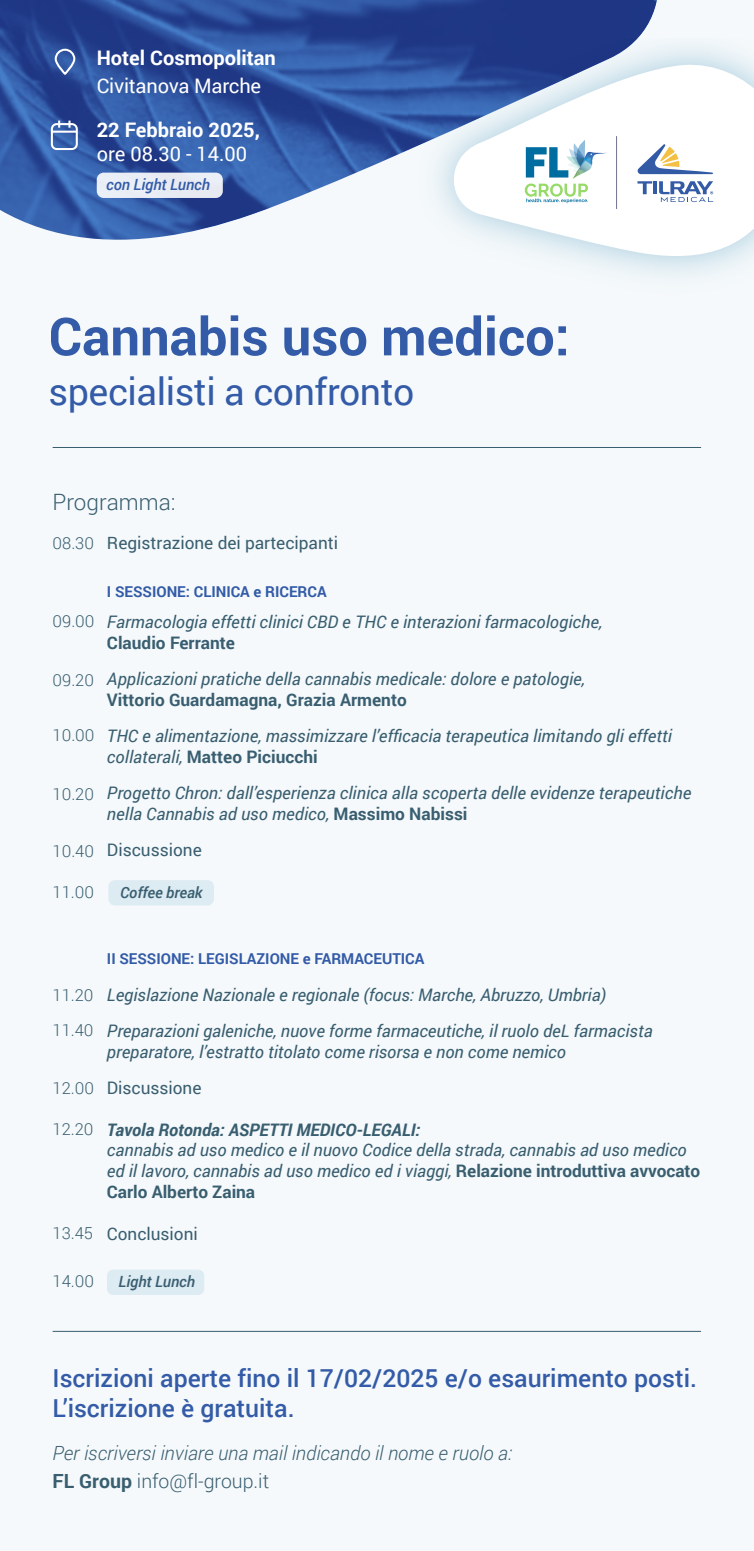
<style>
.page{position:relative;width:754px;height:1551px;background:#f5f9fb}
.page>*{position:absolute;margin:0;border:0;box-sizing:border-box;transform-origin:0 0}
.t1{font:700 52.5px "Roboto";color:#335ba7}
.t2{font:37.5px "Roboto";letter-spacing:-.01em;color:#335ba7}
.t3{font:500 24.75px/30px "Roboto";color:#335ba7}
.t4{font:300 22.5px "Roboto";color:#395e70}
.t5{font:700 20.1px "Roboto";color:#fff}
.t6{font:20.1px "Roboto";letter-spacing:-.01em;color:#fff}
.t7{font:italic 300 19.5px/27.8px "Roboto";color:#395e70}
.t8{font:italic 17.25px/21px "Roboto";color:#395e70}
.t9{font:17.25px "Roboto";color:#395e70}
.t10{font:700 17.25px "Roboto";color:#395e70}
.t11{font:italic 700 17.25px "Roboto";color:#395e70}
.t12{font:300 16.5px/35.4px "Roboto";color:#395e70}
.t13{font:italic 500 15.45px "Roboto";letter-spacing:-.005em;color:#395e70}
.t14{font:italic 500 15.45px "Roboto";letter-spacing:-.005em;color:#335ba7}
.t15{font:700 15px "Roboto";color:#335ba7}
.s1{font-weight:700;font-style:normal}
.s2{font-style:normal}
</style>
<div class="page">
<img style="left:0;top:0;width:657px;height:240px">
<img style="left:408px;top:39px;width:334px;height:235px">
<svg style="left:444px;top:60px;width:310px;height:203px;fill:#fff"></svg>
<svg style="left:525px;top:140px;width:82px;height:63px"></svg>
<img style="left:572px;top:152px;width:35px;height:28px">
<svg style="left:637px;top:181px;width:15px;height:13px"></svg>
<hr style="left:653px;top:181px;width:4px;height:13px;background:#335aa4">
<svg style="left:659px;top:181px;width:54px;height:21px"></svg>
<hr style="left:616px;top:136px;width:1px;height:72px;background:#70758e">
<svg style="left:637px;top:144px;width:76px;height:30px"></svg>
<div style="left:97px;top:173px;width:126px;height:25px;background:#e9edf5;border-radius:7px"></div>
<div style="left:108px;top:880px;width:106px;height:25px;background:#dbeaf1;border-radius:6px"></div>
<div style="left:107px;top:1269px;width:97px;height:26px;background:#dbeaf1;border-radius:6px"></div>
<hr style="left:53px;top:447px;width:648px;height:1px;background:#395e70">
<hr style="left:53px;top:1331px;width:648px;height:1px;background:#395e70">
<div style="left:55px;top:49px;width:20px;height:26px;border:2px solid #fff;border-radius:9px"></div>
<div style="left:51px;top:123px;width:27px;height:27px;border:2px solid #fff;border-radius:5px"></div>
<hr style="left:52px;top:131px;width:25px;height:2px;background:#fff">
<svg style="left:58px;top:121px;width:2px;height:7px"></svg>
<svg style="left:68px;top:121px;width:2px;height:7px"></svg>
<p class="t5" style="left:97px;top:43px;width:181px">Hotel Cosmopolitan</p>
<p class="t6" style="left:97px;top:72px;width:166px">Civitanova Marche</p>
<p class="t5" style="left:97px;top:115px;width:165px">22 Febbraio 2025,</p>
<p class="t6" style="left:97px;top:139px;width:152px">ore 08.30 - 14.00</p>
<p class="t14" style="left:106px;top:174px;width:105px">con Light Lunch</p>
<h1 class="t1" style="left:49px;top:300px;width:522px">Cannabis uso medico:</h1>
<h2 class="t2" style="left:49px;top:365px;width:367px">specialisti a confronto</h2>
<h3 class="t4" style="left:53px;top:486px;width:124px">Programma:</h3>
<p class="t12" style="left:53px;top:525px;width:43px">08.30</p>
<p class="t12" style="left:53px;top:603px;width:43px">09.00</p>
<p class="t12" style="left:53px;top:662px;width:43px">09.20</p>
<p class="t12" style="left:53px;top:717px;width:43px">10.00</p>
<p class="t12" style="left:53px;top:775px;width:43px">10.20</p>
<p class="t12" style="left:53px;top:833px;width:43px">10.40</p>
<p class="t12" style="left:53px;top:874px;width:43px">11.00</p>
<p class="t9" style="left:107px;top:530px;width:233px">Registrazione dei partecipanti</p>
<p class="t15" style="left:107px;top:581px;width:221px">I SESSIONE: CLINICA e RICERCA</p>
<p class="t8" style="left:107px;top:611px;width:497px">Farmacologia effetti clinici CBD e THC e interazioni farmacologiche,</p>
<p class="t10" style="left:107px;top:631px;width:129px">Claudio Ferrante</p>
<p class="t8" style="left:107px;top:668px;width:479px">Applicazioni pratiche della cannabis medicale: dolore e patologie,</p>
<p class="t10" style="left:107px;top:688px;width:301px">Vittorio Guardamagna, Grazia Armento</p>
<p class="t8" style="left:107px;top:725px;width:566px">THC e alimentazione, massimizzare l’efficacia terapeutica limitando gli effetti collaterali, <span class="s1">Matteo Piciucchi</span></p>
<p class="t8" style="left:107px;top:782px;width:586px">Progetto Chron: dall’esperienza clinica alla scoperta delle evidenze terapeutiche nella Cannabis ad uso medico, <span class="s1">Massimo Nabissi</span></p>
<p class="t9" style="left:107px;top:838px;width:96px">Discussione</p>
<p class="t13" style="left:120px;top:881px;width:84px">Coffee break</p>
<p class="t12" style="left:53px;top:977px;width:42px">11.20<br>11.40</p>
<p class="t12" style="left:53px;top:1070px;width:43px">12.00</p>
<p class="t12" style="left:53px;top:1111px;width:42px">12.20</p>
<p class="t12" style="left:53px;top:1215px;width:42px">13.45</p>
<p class="t12" style="left:53px;top:1263px;width:43px">14.00</p>
<p class="t15" style="left:107px;top:948px;width:319px">II SESSIONE: LEGISLAZIONE e FARMACEUTICA</p>
<p class="t8" style="left:107px;top:976px;width:547px;line-height:36px">Legislazione Nazionale e regionale (focus: Marche, Abruzzo, Umbria)<br>Preparazioni galeniche, nuove forme farmaceutiche, il ruolo deL farmacista</p>
<p class="t8" style="left:107px;top:1041px;width:460px">preparatore, l’estratto titolato come risorsa e non come nemico</p>
<p class="t9" style="left:107px;top:1076px;width:96px">Discussione</p>
<p class="t11" style="left:107px;top:1117px;width:315px">Tavola Rotonda: ASPETTI MEDICO-LEGALI:</p>
<p class="t8" style="left:107px;top:1139px;width:595px">cannabis ad uso medico e il nuovo Codice della strada, cannabis ad uso medico ed il lavoro, cannabis ad uso medico ed i viaggi, <span class="s1">Relazione introduttiva avvocato<br>Carlo Alberto Zaina</span></p>
<p class="t9" style="left:107px;top:1222px;width:92px">Conclusioni</p>
<p class="t13" style="left:119px;top:1271px;width:78px">Light Lunch</p>
<h3 class="t3" style="left:53px;top:1362px;width:646px">Iscrizioni aperte fino il 17/02/2025 e/o esaurimento posti.<br>L’iscrizione è gratuita.</h3>
<p class="t7" style="left:53px;top:1438px;width:461px">Per iscriversi inviare una mail indicando il nome e ruolo a:<br><span class="s1">FL Group</span> <span class="s2">info@fl-group.it</span></p>
</div>
